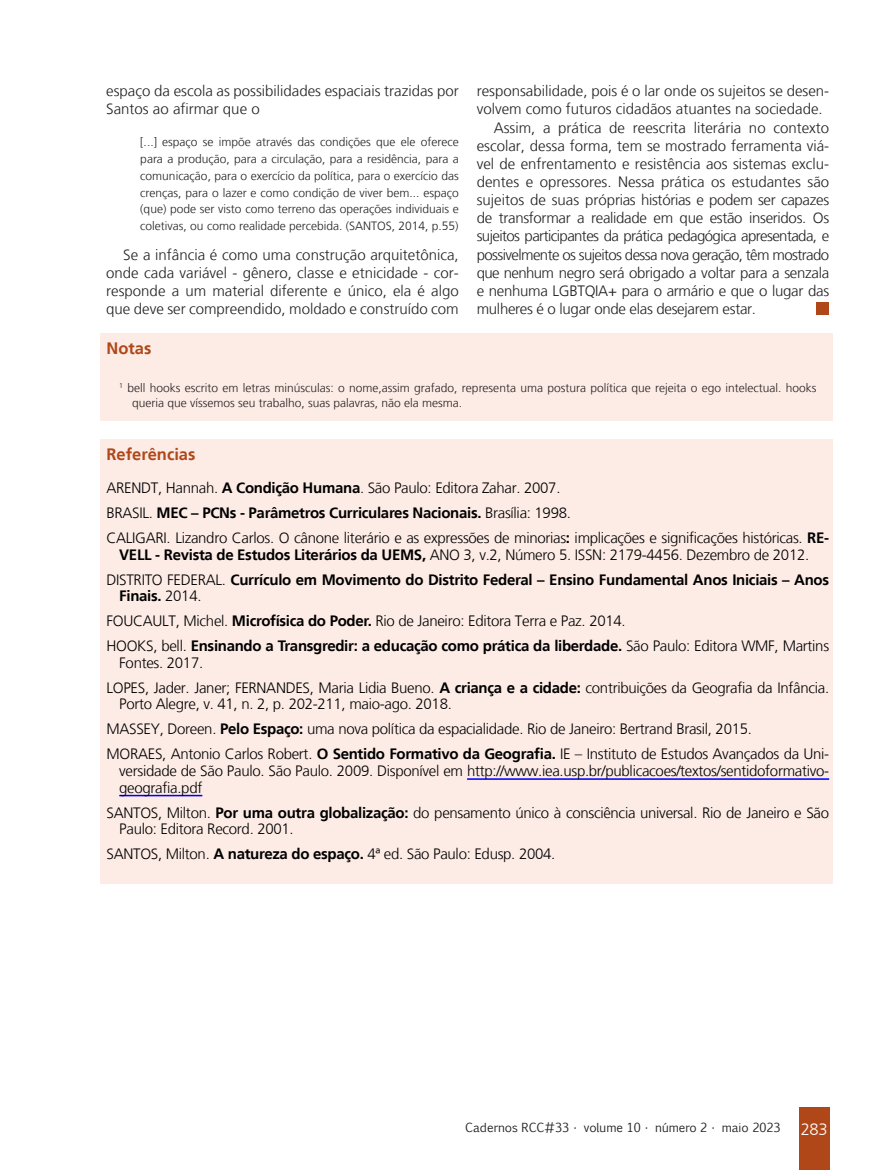
<style>
.page{position:relative;width:893px;height:1170px;background:#fff}
.page>*{position:absolute;margin:0;border:0;box-sizing:border-box;transform-origin:0 0}
.Subtítulo_LARANJA_DO{font:700 16.5px "Frutiger LT";color:#b04719}
.Referências__10{font:300 15px/16.5px "Frutiger LT";letter-spacing:-.02em;color:#000}
.Miolo__10{font:300 15px/18.1px "Frutiger LT";color:#231f20}
.Referências__10-2{font:700 15px/16.5px "Frutiger LT";letter-spacing:-.02em;color:#000}
.Citação__8{font:300 12px/16.8px "Frutiger LT";color:#231f20;text-align:justify}
.Notas{font:300 12px/15px "Frutiger LT";color:#231f20}
.t1{font:12px "Euphemia CAS";color:#231f20}
.s1{font-weight:700}
.s2{font-weight:300}
.s3{font-family:"Frutiger LT";font-weight:300;font-size:16.5px;color:#fff}
</style>
<div class="page">
<div style="left:799px;top:1107px;width:30px;height:62px;background:#b04719"></div>
<div style="left:816px;top:302px;width:13px;height:13px;background:#b04719"></div>
<div style="left:101px;top:333px;width:732px;height:88px;background:#fdece6"></div>
<div style="left:101px;top:439px;width:732px;height:445px;background:#fdece6"></div>
<hr style="left:467px;top:778px;width:362px;height:1px;background:#00f">
<hr style="left:119px;top:794px;width:83px;height:2px;background:#00f">
<p class="Miolo__10" style="left:106px;top:82px;width:354px">espaço da escola as possibilidades espaciais trazidas por<br>Santos ao afirmar que o</p>
<p class="Citação__8" style="left:140px;top:134px;width:320px">[...] espaço se impõe através das condições que ele oferece para a produção, para a circulação, para a residência, para a comunicação, para o exercício da política, para o exercício das crenças, para o lazer e como condição de viver bem... espaço (que) pode ser visto como terreno das operações individuais e coletivas, ou como realidade percebida. (SANTOS, 2014, p.55)</p>
<p class="Miolo__10" style="left:106px;top:246px;width:354px;text-align:justify;text-indent:17px">Se a infância é como uma construção arquitetônica, onde cada variável - gênero, classe e etnicidade - cor&shy;responde a um material diferente e único, ela é algo que deve ser compreendido, moldado e construído com</p>
<p class="Miolo__10" style="left:477px;top:82px;width:354px">responsabilidade, pois é o lar onde os sujeitos se desen&shy;volvem como futuros cidadãos atuantes na sociedade.</p>
<p class="Miolo__10" style="left:477px;top:118px;width:354px;text-align:justify;text-indent:17px">Assim, a prática de reescrita literária no contexto escolar, dessa forma, tem se mostrado ferramenta viá&shy;vel de enfrentamento e resistência aos sistemas exclu&shy;dentes e opressores. Nessa prática os estudantes são sujeitos de suas próprias histórias e podem ser capazes de transformar a realidade em que estão inseridos. Os sujeitos participantes da prática pedagógica apresentada, e possivelmente os sujeitos dessa nova geração, têm mostrado que nenhum negro será obrigado a voltar para a senzala e nenhuma LGBTQIA+ para o armário e que o lugar das mulheres é o lugar onde elas desejarem estar.</p>
<p class="Subtítulo_LARANJA_DO" style="left:107px;top:338px;width:46px">Notas</p>
<p class="Notas" style="left:132px;top:380px;width:686px;text-indent:-13px"><sup>1</sup> bell hooks escrito em letras minúsculas: o nome,assim grafado, representa uma postura política que rejeita o ego intelectual. hooks queria que víssemos seu trabalho, suas palavras, não ela mesma.</p>
<p class="Subtítulo_LARANJA_DO" style="left:107px;top:444px;width:90px">Referências</p>
<p class="Referências__10" style="left:107px;top:480px;width:455px">ARENDT, Hannah. <span class="s1">A Condição Humana</span>. São Paulo: Editora Zahar. 2007.</p>
<p class="Referências__10-2" style="left:107px;top:505px;width:466px"><span class="s2">BRASIL.</span> MEC – PCNs - Parâmetros Curriculares Nacionais. <span class="s2">Brasília: 1998.</span></p>
<p class="Referências__10" style="left:107px;top:530px;width:724px;text-align:center">CALIGARI. Lizandro Carlos. O cânone literário e as expressões de minorias<span class="s1">:</span> implicações e significações históricas. <span class="s1">RE-<br>VELL - Revista de Estudos Literários da UEMS,</span> ANO 3, v.2, Número 5. ISSN: 2179-4456. Dezembro de 2012.</p>
<p class="Referências__10-2" style="left:119px;top:571px;width:711px;text-indent:-13px"><span class="s2">DISTRITO FEDERAL.</span> Currículo em Movimento do Distrito Federal – Ensino Fundamental Anos Iniciais – Anos<br>Finais. <span class="s2">2014.</span></p>
<p class="Referências__10" style="left:107px;top:613px;width:521px">FOUCAULT, Michel. <span class="s1">Microfísica do Poder.</span> Rio de Janeiro: Editora Terra e Paz. 2014.</p>
<p class="Referências__10-2" style="left:119px;top:638px;width:711px;text-indent:-13px"><span class="s2">HOOKS, bell.</span> Ensinando a Transgredir: a educação como prática da liberdade. <span class="s2">São Paulo: Editora WMF, Martins<br>Fontes. 2017.</span></p>
<p class="Referências__10" style="left:119px;top:679px;width:711px;text-indent:-13px">LOPES, Jader. Janer; FERNANDES, Maria Lidia Bueno. <span class="s1">A criança e a cidade:</span> contribuições da Geografia da Infância.<br>Porto Alegre, v. 41, n. 2, p. 202-211, maio-ago. 2018.</p>
<p class="Referências__10" style="left:107px;top:721px;width:647px">MASSEY, Doreen. <span class="s1">Pelo Espaço:</span> uma nova política da espacialidade. Rio de Janeiro: Bertrand Brasil, 2015.</p>
<p class="Referências__10" style="left:119px;top:746px;width:711px;text-align:justify;text-indent:-13px">MORAES, Antonio Carlos Robert. <span class="s1">O Sentido Formativo da Geografia.</span> IE – Instituto de Estudos Avançados da Uni&shy;versidade de São Paulo. São Paulo. 2009. Disponível em http://www.iea.usp.br/publicacoes/textos/sentidoformativo&shy;geografia.pdf</p>
<p class="Referências__10" style="left:119px;top:804px;width:711px;text-indent:-13px">SANTOS, Milton. <span class="s1">Por uma outra globalização:</span> do pensamento único à consciência universal. Rio de Janeiro e São<br>Paulo: Editora Record. 2001.</p>
<p class="Referências__10" style="left:107px;top:845px;width:450px">SANTOS, Milton. <span class="s1">A natureza do espaço.</span> 4ª ed. São Paulo: Edusp. 2004.</p>
<p class="t1" style="left:465px;top:1119px;width:364px">Cadernos RCC#33 • volume 10 • número 2 • maio 2023 <span class="s3">283</span></p>
</div>
